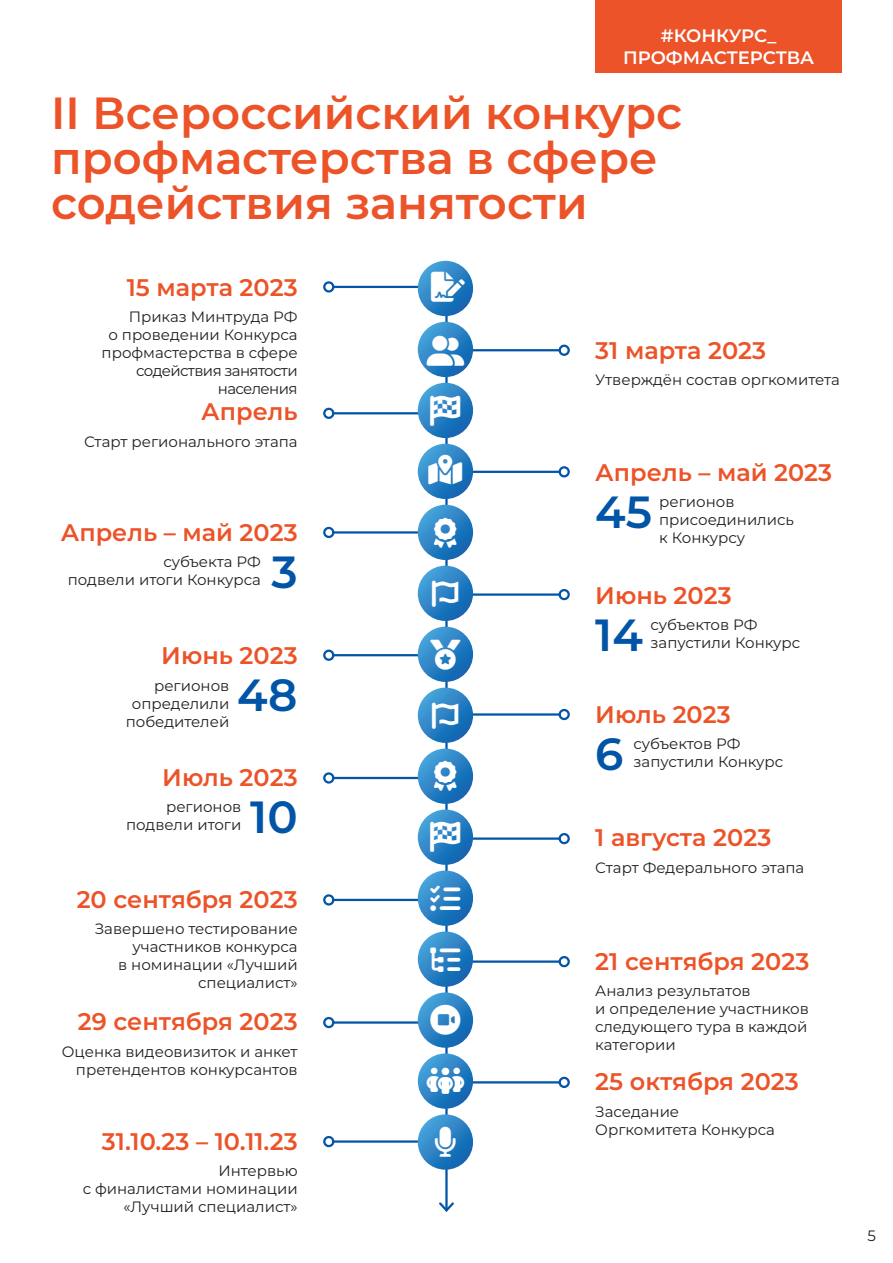
<style>
.page{position:relative;width:893px;height:1263px;background:#fff}
.page>*{position:absolute;margin:0;border:0;box-sizing:border-box;transform-origin:0 0}
.t1{font:600 45px/45px "Montserrat";color:#ec5328}
.t2{font:600 45px "Montserrat";color:#0154a6}
.t3{font:600 24px "Montserrat";color:#ec5328}
.t4{font:600 18px/21.6px "Montserrat";color:#fff;text-align:center}
.t5{font:15px/18px "Montserrat";color:#231f20;text-align:right}
</style>
<div class="page">
<div style="left:595px;top:0;width:247px;height:72px;background:#ec5328"></div>
<hr style="left:460px;top:349px;width:100px;height:2px;background:#0154a6">
<div style="left:559px;top:345px;width:11px;height:11px;border:2px solid #0154a6;border-radius:50%"></div>
<hr style="left:333px;top:412px;width:100px;height:2px;background:#0154a6">
<div style="left:323px;top:408px;width:11px;height:11px;border:2px solid #0154a6;border-radius:50%"></div>
<hr style="left:333px;top:286px;width:100px;height:2px;background:#0154a6">
<div style="left:323px;top:281px;width:11px;height:12px;border:2px solid #0154a6;border-radius:50%"></div>
<hr style="left:333px;top:531px;width:100px;height:3px;background:#0154a6">
<div style="left:323px;top:527px;width:11px;height:11px;border:2px solid #0154a6;border-radius:50%"></div>
<hr style="left:333px;top:654px;width:100px;height:2px;background:#0154a6">
<div style="left:323px;top:650px;width:11px;height:11px;border:2px solid #0154a6;border-radius:50%"></div>
<hr style="left:333px;top:777px;width:100px;height:2px;background:#0154a6">
<div style="left:323px;top:772px;width:11px;height:12px;border:2px solid #0154a6;border-radius:50%"></div>
<hr style="left:333px;top:899px;width:100px;height:2px;background:#0154a6">
<div style="left:323px;top:894px;width:11px;height:11px;border:2px solid #0154a6;border-radius:50%"></div>
<hr style="left:333px;top:1021px;width:100px;height:3px;background:#0154a6">
<div style="left:323px;top:1017px;width:11px;height:11px;border:2px solid #0154a6;border-radius:50%"></div>
<hr style="left:333px;top:1140px;width:100px;height:3px;background:#0154a6">
<div style="left:323px;top:1136px;width:11px;height:11px;border:2px solid #0154a6;border-radius:50%"></div>
<hr style="left:460px;top:471px;width:100px;height:2px;background:#0154a6">
<div style="left:559px;top:466px;width:11px;height:11px;border:2px solid #0154a6;border-radius:50%"></div>
<hr style="left:460px;top:593px;width:100px;height:3px;background:#0154a6">
<div style="left:559px;top:589px;width:11px;height:11px;border:2px solid #0154a6;border-radius:50%"></div>
<hr style="left:460px;top:713px;width:100px;height:3px;background:#0154a6">
<div style="left:559px;top:709px;width:11px;height:11px;border:2px solid #0154a6;border-radius:50%"></div>
<hr style="left:460px;top:837px;width:100px;height:3px;background:#0154a6">
<div style="left:559px;top:833px;width:11px;height:11px;border:2px solid #0154a6;border-radius:50%"></div>
<hr style="left:460px;top:960px;width:100px;height:3px;background:#0154a6">
<div style="left:559px;top:956px;width:11px;height:11px;border:2px solid #0154a6;border-radius:50%"></div>
<hr style="left:460px;top:1081px;width:100px;height:2px;background:#0154a6">
<div style="left:559px;top:1077px;width:11px;height:11px;border:2px solid #0154a6;border-radius:50%"></div>
<hr style="left:445px;top:299px;width:3px;height:911px;background:#0154a6">
<svg style="left:439px;top:1200px;width:15px;height:12px"></svg>
<svg style="left:418px;top:261px;width:55px;height:55px"></svg>
<svg style="left:418px;top:809px;width:55px;height:56px;background:#2e84c5"></svg>
<svg style="left:418px;top:931px;width:55px;height:56px;background:#2f84c5"></svg>
<svg style="left:418px;top:1114px;width:55px;height:56px;background:#2e84c5"></svg>
<svg style="left:418px;top:1053px;width:55px;height:56px"></svg>
<svg style="left:418px;top:992px;width:55px;height:56px;background:#2f85c5"></svg>
<svg style="left:418px;top:870px;width:55px;height:56px;background:#2e84c5"></svg>
<svg style="left:418px;top:566px;width:55px;height:55px;background:#2b82c4"></svg>
<svg style="left:418px;top:322px;width:55px;height:55px"></svg>
<svg style="left:418px;top:627px;width:55px;height:55px"></svg>
<svg style="left:418px;top:383px;width:55px;height:55px"></svg>
<svg style="left:418px;top:688px;width:55px;height:55px;background:#2b82c4"></svg>
<svg style="left:418px;top:444px;width:55px;height:55px"></svg>
<svg style="left:418px;top:748px;width:55px;height:56px;background:#2e84c5"></svg>
<svg style="left:418px;top:505px;width:55px;height:55px;background:#2b82c4"></svg>
<svg style="left:430px;top:821px;width:30px;height:30px"></svg>
<svg style="left:430px;top:947px;width:30px;height:25px"></svg>
<svg style="left:435px;top:1127px;width:21px;height:30px"></svg>
<svg style="left:427px;top:1068px;width:37px;height:26px"></svg>
<svg style="left:430px;top:1005px;width:30px;height:30px"></svg>
<svg style="left:430px;top:885px;width:30px;height:26px"></svg>
<svg style="left:432px;top:581px;width:27px;height:26px"></svg>
<svg style="left:427px;top:336px;width:37px;height:30px"></svg>
<svg style="left:430px;top:640px;width:31px;height:30px"></svg>
<svg style="left:430px;top:396px;width:30px;height:30px"></svg>
<svg style="left:432px;top:703px;width:27px;height:26px"></svg>
<svg style="left:429px;top:454px;width:33px;height:30px"></svg>
<svg style="left:434px;top:760px;width:23px;height:30px"></svg>
<svg style="left:434px;top:518px;width:23px;height:30px"></svg>
<svg style="left:431px;top:272px;width:34px;height:30px"></svg>
<p class="t4" style="left:623px;top:25px;width:193px">#КОНКУРС_<br>ПРОФМАСТЕРСТВА</p>
<h1 class="t1" style="left:51px;top:89px;width:633px">II Всероссийский конкурс профмастерства в сфере содействия занятости</h1>
<h2 class="t3" style="left:127px;top:271px;width:172px">15 марта 2023</h2>
<p class="t5" style="left:102px;top:307px;width:198px">Приказ Минтруда РФ<br>о проведении Конкурса профмастерства в сфере содействия занятости населения</p>
<h2 class="t3" style="left:201px;top:396px;width:98px">Апрель</h2>
<p class="t5" style="left:84px;top:432px;width:215px">Старт регионального этапа</p>
<h2 class="t3" style="left:61px;top:516px;width:238px">Апрель – май 2023</h2>
<h1 class="t2" style="left:271px;top:542px;width:28px">3</h1>
<p class="t5" style="left:68px;top:552px;width:195px">субъекта РФ<br>подвели итоги Конкурса</p>
<h2 class="t3" style="left:161px;top:640px;width:138px">Июнь 2023</h2>
<h1 class="t2" style="left:237px;top:665px;width:62px">48</h1>
<p class="t5" style="left:126px;top:676px;width:105px">регионов определили победителей</p>
<h2 class="t3" style="left:162px;top:762px;width:137px">Июль 2023</h2>
<h1 class="t2" style="left:250px;top:787px;width:49px">10</h1>
<p class="t5" style="left:126px;top:798px;width:117px">регионов подвели итоги</p>
<h2 class="t3" style="left:77px;top:883px;width:222px">20 сентября 2023</h2>
<p class="t5" style="left:95px;top:920px;width:204px">Завершено тестирование участников конкурса<br>в номинации «Лучший специалист»</p>
<h2 class="t3" style="left:78px;top:1006px;width:221px">29 сентября 2023</h2>
<p class="t5" style="left:62px;top:1042px;width:237px">Оценка видеовизиток и анкет претендентов конкурсантов</p>
<h2 class="t3" style="left:102px;top:1125px;width:197px">31.10.23 – 10.11.23</h2>
<p class="t5" style="left:83px;top:1161px;width:216px">Интервью<br>с финалистами номинации «Лучший специалист»</p>
<h2 class="t3" style="left:595px;top:334px;width:172px">31 марта 2023</h2>
<p class="t5" style="left:595px;top:370px;width:246px">Утверждён состав оргкомитета</p>
<h2 class="t3" style="left:595px;top:456px;width:238px">Апрель – май 2023</h2>
<h1 class="t2" style="left:595px;top:482px;width:58px">45</h1>
<p class="t5" style="left:659px;top:492px;width:136px;text-align:left">регионов присоединились к Конкурсу</p>
<h2 class="t3" style="left:595px;top:579px;width:138px">Июнь 2023</h2>
<h1 class="t2" style="left:595px;top:605px;width:49px">14</h1>
<p class="t5" style="left:651px;top:616px;width:151px;text-align:left">субъектов РФ запустили Конкурс</p>
<h2 class="t3" style="left:595px;top:698px;width:137px">Июль 2023</h2>
<h1 class="t2" style="left:595px;top:724px;width:30px">6</h1>
<p class="t5" style="left:634px;top:734px;width:151px;text-align:left">субъектов РФ запустили Конкурс</p>
<h2 class="t3" style="left:595px;top:822px;width:177px">1 августа 2023</h2>
<p class="t5" style="left:595px;top:858px;width:211px">Старт Федерального этапа</p>
<h2 class="t3" style="left:595px;top:945px;width:215px">21 сентября 2023</h2>
<p class="t5" style="left:595px;top:981px;width:215px;text-align:left">Анализ результатов<br>и определение участников следующего тура в каждой категории</p>
<h2 class="t3" style="left:595px;top:1066px;width:205px">25 октября 2023</h2>
<p class="t5" style="left:595px;top:1102px;width:181px;text-align:left">Заседание<br>Оргкомитета Конкурса</p>
<p class="t5" style="left:867px;top:1226px;width:10px">5</p>
</div>
